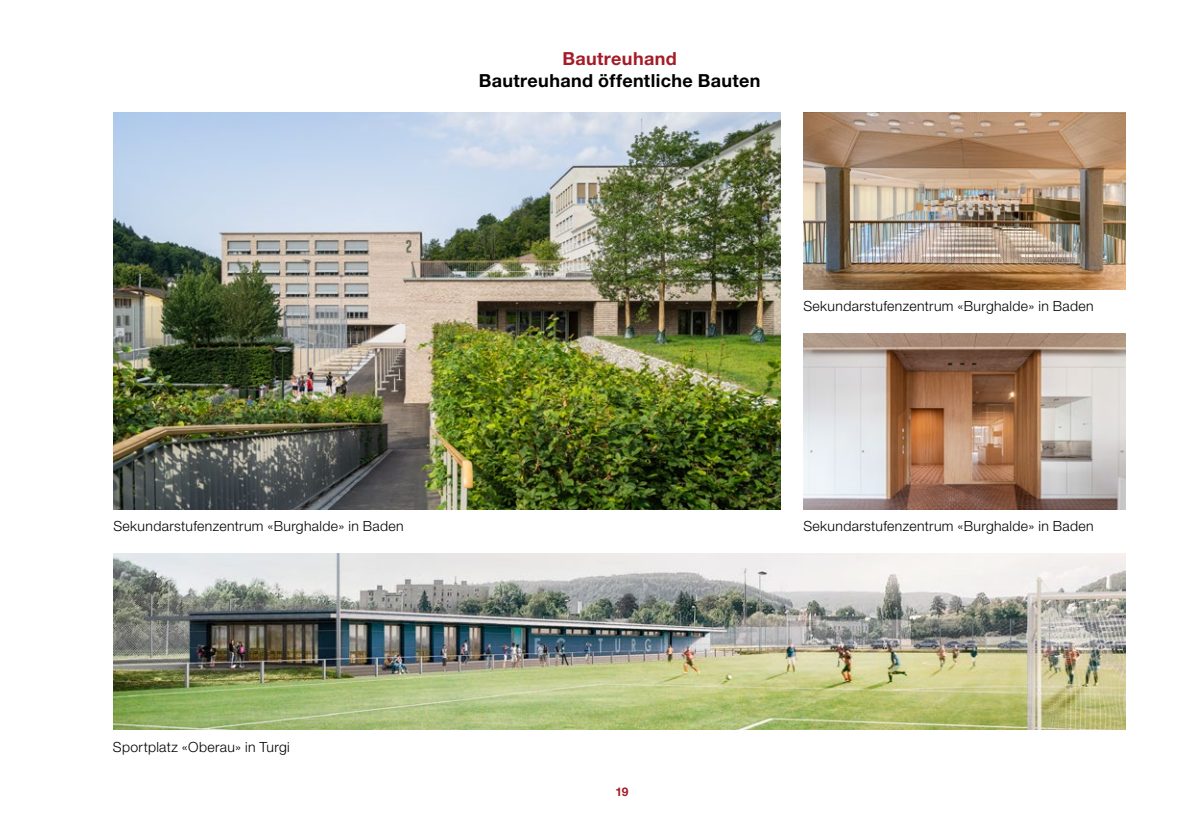
<style>
.page{position:relative;width:1191px;height:840px;background:#fff}
.page>*{position:absolute;margin:0;border:0;box-sizing:border-box;transform-origin:0 0}
.t1{font:700 18px "Helvetica Neue LT Pro";letter-spacing:.02em;color:#000}
.t2{font:700 18px "Helvetica Neue LT Pro";letter-spacing:.02em;color:#a51b27}
.t3{font:300 14px "Helvetica Neue LT Pro";letter-spacing:.025em;color:#000}
.t4{font:700 12px "Helvetica Neue LT Pro";color:#a51b27}
</style>
<div class="page">
<img style="left:113px;top:553px;width:1012px;height:176px">
<img style="left:803px;top:333px;width:322px;height:176px">
<img style="left:803px;top:113px;width:322px;height:176px">
<img style="left:113px;top:113px;width:667px;height:396px">
<p class="t2" style="left:562px;top:47px;width:116px">Bautreuhand</p>
<p class="t1" style="left:479px;top:69px;width:283px">Bautreuhand öffentliche Bauten</p>
<p class="t3" style="left:113px;top:517px;width:292px">Sekundarstufenzentrum «Burghalde» in Baden</p>
<p class="t3" style="left:113px;top:737px;width:178px">Sportplatz «Oberau» in Turgi</p>
<p class="t4" style="left:615px;top:783px;width:15px">19</p>
<p class="t3" style="left:803px;top:297px;width:292px">Sekundarstufenzentrum «Burghalde» in Baden</p>
<p class="t3" style="left:803px;top:517px;width:292px">Sekundarstufenzentrum «Burghalde» in Baden</p>
</div>
